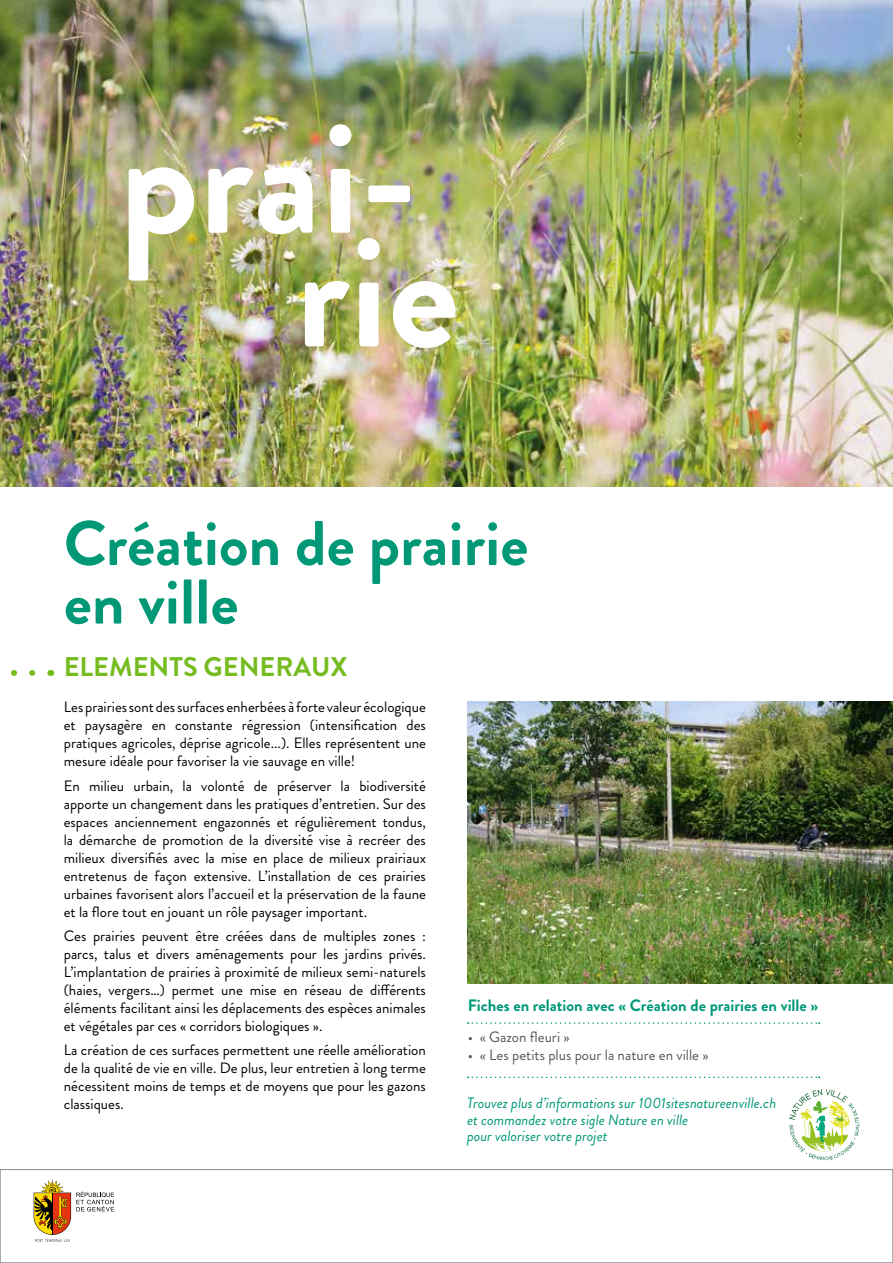
<style>
.page{position:relative;width:893px;height:1263px;background:#fff}
.page>*{position:absolute;margin:0;border:0;box-sizing:border-box;transform-origin:0 0}
.t1{font:700 159.45px/113.7px "Brandon Grotesque";color:#fff;text-align:right}
.t2{font:700 63px/58.5px "Brandon Grotesque";color:#009877}
.t3{font:700 27px "Brandon Grotesque";color:#76bc21}
.t4{font:700 16.5px "Brandon Grotesque";color:#009877}
.t5{font:15px/18px "Brandon Grotesque";color:#000;text-align:justify}
.t6{font:italic 15px/16.5px "Brandon Grotesque";color:#009877}
.t7{font:15px "Brandon Grotesque";color:#575756}
</style>
<div class="page">
<img style="left:0;top:0;width:893px;height:487px">
<img style="left:468px;top:702px;width:425px;height:281px">
<svg style="left:468px;top:1022px;width:352px;height:2px"></svg>
<svg style="left:468px;top:1076px;width:352px;height:2px"></svg>
<div style="left:0;top:1169px;width:893px;height:94px;border:1px solid #878787"></div>
<svg style="left:34px;top:1179px;width:80px;height:63px"></svg>
<svg style="left:789px;top:1089px;width:70px;height:71px"></svg>
<svg style="left:11px;top:670px;width:21px;height:6px"></svg>
<h1 class="t1" style="left:119px;top:123px;width:342px">prai&shy;rie</h1>
<h2 class="t2" style="left:64px;top:515px;width:466px">Création de prairie en ville</h2>
<h3 class="t3" style="left:64px;top:648px;width:285px">ELEMENTS GENERAUX</h3>
<p class="t5" style="left:64px;top:698px;width:364px">Les prairies sont des surfaces enherbées à forte valeur écologique et paysagère en constante régression (intensification des pratiques agricoles, déprise agricole...). Elles représentent une mesure idéale pour favoriser la vie sauvage en ville!</p>
<p class="t5" style="left:64px;top:777px;width:364px">En milieu urbain, la volonté de préserver la biodiversité apporte un changement dans les pratiques d’entretien. Sur des espaces anciennement engazonnés et régulièrement tondus, la démarche de promotion de la diversité vise à recréer des milieux diversifiés avec la mise en place de milieux prairiaux entretenus de façon extensive. L’installation de ces prairies urbaines favorisent alors l’accueil et la préservation de la faune et la flore tout en jouant un rôle paysager important.</p>
<p class="t5" style="left:64px;top:927px;width:364px">Ces prairies peuvent être créées dans de multiples zones : parcs, talus et divers aménagements pour les jardins privés.<br>L’implantation de prairies à proximité de milieux semi-naturels (haies, vergers…) permet une mise en réseau de différents éléments facilitant ainsi les déplacements des espèces animales et végétales par ces « corridors biologiques ».</p>
<p class="t5" style="left:64px;top:1041px;width:364px">La création de ces surfaces permettent une réelle amélioration de la qualité de vie en ville. De plus, leur entretien à long terme nécessitent moins de temps et de moyens que pour les gazons classiques.</p>
<p class="t4" style="left:468px;top:994px;width:352px">Fiches en relation avec « Création de prairies en ville »</p>
<p class="t7" style="left:468px;top:1026px;width:103px">• « Gazon fleuri »</p>
<p class="t7" style="left:468px;top:1044px;width:242px">• « Les petits plus pour la nature en ville »</p>
<p class="t6" style="left:467px;top:1095px;width:311px">Trouvez plus d’informations sur 1001sitesnatureenville.ch et commandez votre sigle Nature en ville<br>pour valoriser votre projet</p>
</div>
